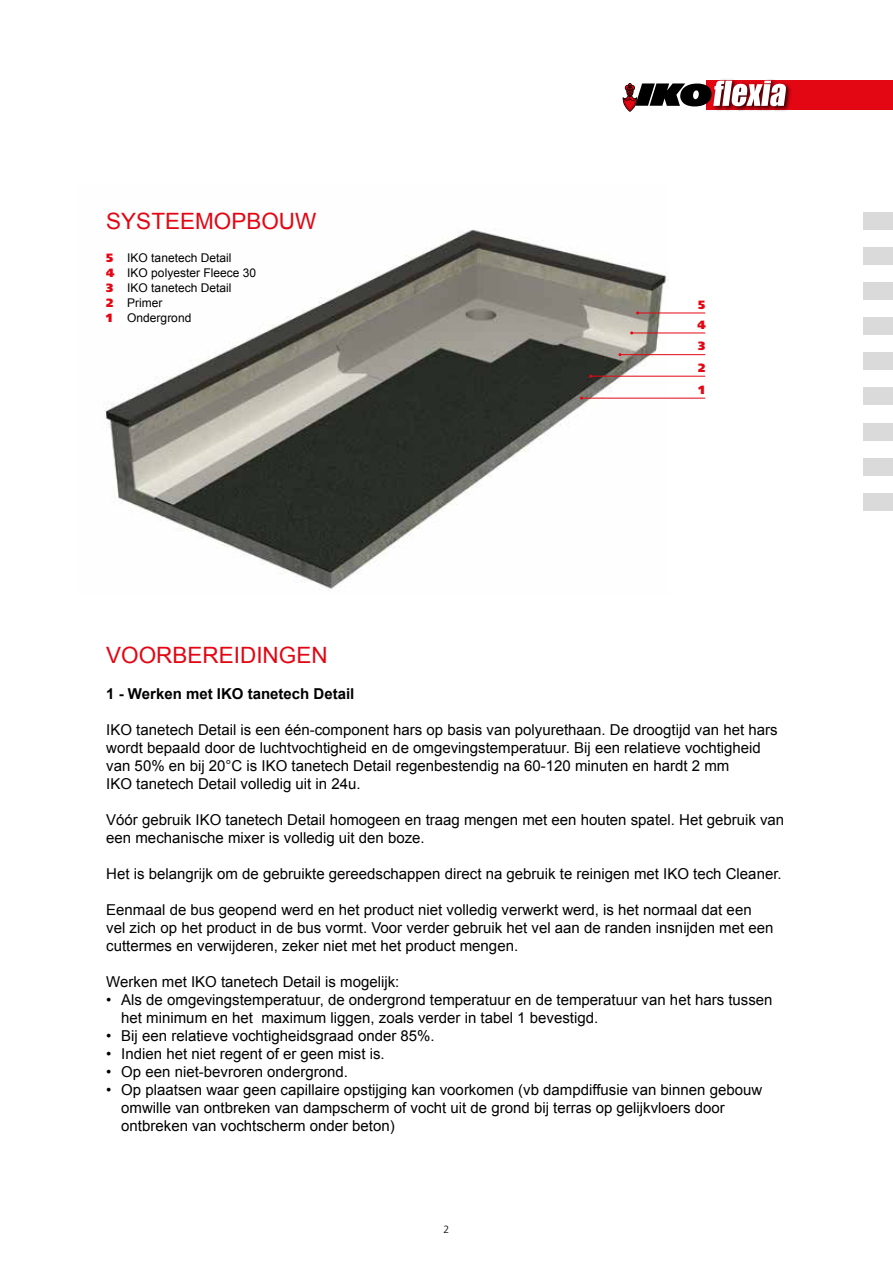
<style>
.page{position:relative;width:893px;height:1263px;background:#fff}
.page>*{position:absolute;margin:0;border:0;box-sizing:border-box;transform-origin:0 0}
.t1{font:22.5px "Arial";color:#e30613}
.t2{font:15px/18px "Arial";color:#000}
.t3{font:700 15px "Arial";color:#000}
.t4{font:12px/15px "Arial";color:#000}
.t5{font:900 12px "Frutiger LT Pro";color:#e30613}
.t6{font:300 10.5px "Frutiger LT Pro";color:#000}
.s1{font-family:"Frutiger LT Pro";font-weight:900;color:#e30613}
</style>
<div class="page">
<img style="left:105px;top:229px;width:564px;height:360px">
<div style="left:863px;top:213px;width:30px;height:17px;background:#dadada"></div>
<div style="left:863px;top:248px;width:30px;height:17px;background:#dadada"></div>
<div style="left:863px;top:283px;width:30px;height:17px;background:#dadada"></div>
<div style="left:863px;top:318px;width:30px;height:17px;background:#dadada"></div>
<div style="left:863px;top:353px;width:30px;height:17px;background:#dadada"></div>
<div style="left:863px;top:388px;width:30px;height:17px;background:#dadada"></div>
<div style="left:863px;top:423px;width:30px;height:17px;background:#dadada"></div>
<div style="left:863px;top:458px;width:30px;height:17px;background:#dadada"></div>
<div style="left:863px;top:493px;width:30px;height:17px;background:#dadada"></div>
<hr style="left:638px;top:313px;width:67px;height:1px;background:#e30613">
<hr style="left:591px;top:376px;width:114px;height:1px;background:#e30613">
<hr style="left:620px;top:354px;width:85px;height:1px;background:#e30613">
<hr style="left:632px;top:333px;width:73px;height:1px;background:#e30613">
<hr style="left:581px;top:398px;width:124px;height:1px;background:#e30613">
<hr style="left:707px;top:106px;width:186px;height:4px;background:#e30613">
<hr style="left:707px;top:101px;width:186px;height:4px;background:#e30613">
<div style="left:707px;top:95px;width:186px;height:5px;background:#e30613"></div>
<hr style="left:707px;top:90px;width:186px;height:4px;background:#e30613">
<hr style="left:707px;top:85px;width:186px;height:4px;background:#e30613">
<hr style="left:707px;top:80px;width:186px;height:4px;background:#e30613">
<img style="left:719px;top:79px;width:75px;height:32px">
<svg style="left:622px;top:81px;width:164px;height:31px"></svg>
<h1 class="t1" style="left:106px;top:206px;width:212px">SYSTEEMOPBOUW</h1>
<p class="t4" style="left:106px;top:250px;width:151px"><span class="s1">5</span> IKO tanetech Detail<br><span class="s1">4</span> IKO polyester Fleece 30<br><span class="s1">3</span> IKO tanetech Detail<br><span class="s1">2</span> Primer<br><span class="s1">1</span> Ondergrond</p>
<p class="t5" style="left:698px;top:297px;width:9px">5</p>
<p class="t5" style="left:697px;top:317px;width:10px">4</p>
<p class="t5" style="left:698px;top:339px;width:9px">3</p>
<p class="t5" style="left:698px;top:360px;width:9px">2</p>
<p class="t5" style="left:698px;top:382px;width:8px">1</p>
<h1 class="t1" style="left:106px;top:640px;width:223px">VOORBEREIDINGEN</h1>
<p class="t3" style="left:106px;top:683px;width:250px">1 - Werken met IKO tanetech Detail</p>
<p class="t2" style="left:106px;top:720px;width:673px">IKO tanetech Detail is een één-component hars op basis van polyurethaan. De droogtijd van het hars wordt bepaald door de luchtvochtigheid en de omgevingstemperatuur. Bij een relatieve vochtigheid van 50% en bij 20°C is IKO tanetech Detail regenbestendig na 60-120 minuten en hardt 2 mm<br>IKO tanetech Detail volledig uit in 24u.</p>
<p class="t2" style="left:106px;top:810px;width:679px">Vóór gebruik IKO tanetech Detail homogeen en traag mengen met een houten spatel. Het gebruik van een mechanische mixer is volledig uit den boze.</p>
<p class="t2" style="left:106px;top:864px;width:677px">Het is belangrijk om de gebruikte gereedschappen direct na gebruik te reinigen met IKO tech Cleaner.</p>
<p class="t2" style="left:106px;top:900px;width:669px">Eenmaal de bus geopend werd en het product niet volledig verwerkt werd, is het normaal dat een vel zich op het product in de bus vormt. Voor verder gebruik het vel aan de randen insnijden met een cuttermes en verwijderen, zeker niet met het product mengen.</p>
<p class="t2" style="left:106px;top:972px;width:295px">Werken met IKO tanetech Detail is mogelijk:</p>
<p class="t2" style="left:121px;top:990px;width:653px;text-indent:-15px">• Als de omgevingstemperatuur, de ondergrond temperatuur en de temperatuur van het hars tussen het minimum en het maximum liggen, zoals verder in tabel 1 bevestigd.</p>
<p class="t2" style="left:106px;top:1026px;width:330px">• Bij een relatieve vochtigheidsgraad onder 85%.</p>
<p class="t2" style="left:106px;top:1044px;width:280px">• Indien het niet regent of er geen mist is.</p>
<p class="t2" style="left:106px;top:1062px;width:243px">• Op een niet-bevroren ondergrond.</p>
<p class="t2" style="left:121px;top:1080px;width:642px;text-indent:-15px">• Op plaatsen waar geen capillaire opstijging kan voorkomen (vb dampdiffusie van binnen gebouw omwille van ontbreken van dampscherm of vocht uit de grond bij terras op gelijkvloers door ontbreken van vochtscherm onder beton)</p>
<p class="t6" style="left:444px;top:1223px;width:7px">2</p>
</div>
